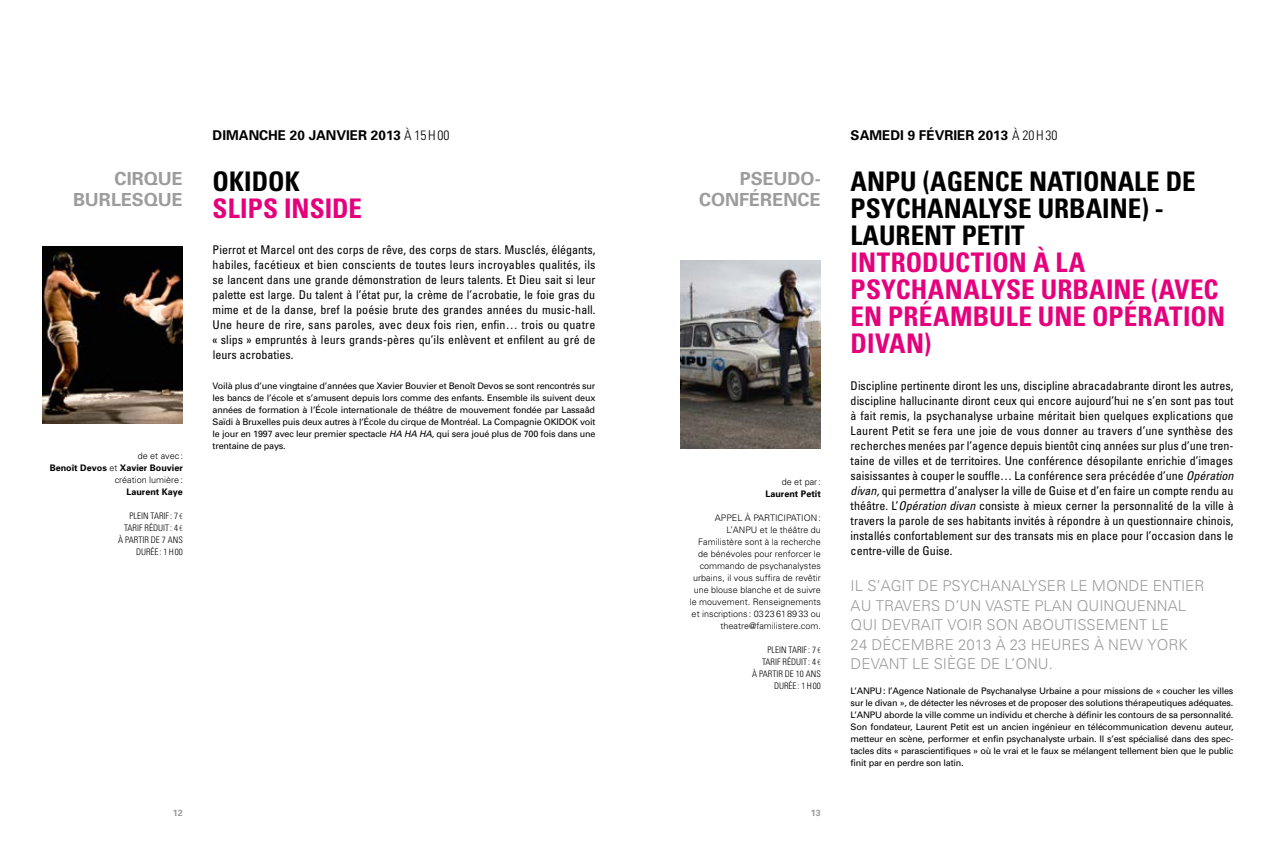
<style>
.page{position:relative;width:1276px;height:851px;background:#fff}
.page>*{position:absolute;margin:0;border:0;box-sizing:border-box;transform-origin:0 0}
.t1{font:700 condensed 27px/27px "Univers";color:#e5007c}
.t2{font:700 condensed 27px/27px "Univers";color:#000}
.t3{font:700 18px/21px "Univers";color:#9c9c9d;text-align:right}
.t4{font:300 15px "Univers";color:#9c9c9d}
.t5{font:700 13.5px "Univers";color:#000}
.t6{font:condensed 12px/15px "Univers";color:#000;text-align:justify}
.t7{font:9px/12px "Univers";letter-spacing:-.02em;color:#000;text-align:justify}
.t8{font:300 9px/12px "Univers";color:#000;text-align:right}
.t9{font:300 condensed 9px/12px "Univers";color:#000;text-align:right}
.t10{font:700 9px "Univers";color:#000}
.t11{font:700 9px "Univers";color:#9c9c9d}
.s1{font-weight:700}
.s2{font-family:"Myriad Pro"}
.s3{font-weight:300;font-stretch:condensed}
.s4{font-style:italic}
</style>
<div class="page">
<img style="left:43px;top:246px;width:140px;height:177px">
<img style="left:680px;top:260px;width:141px;height:188px">
<h2 class="t3" style="left:73px;top:167px;width:111px">cirque burlesque</h2>
<p class="t8" style="left:50px;top:449px;width:135px">de et avec :<br><span class="s1">Benoît Devos</span> et <span class="s1">Xavier Bouvier </span>création lumière:</p>
<p class="t10" style="left:126px;top:486px;width:58px">Laurent Kaye</p>
<p class="t9" style="left:118px;top:510px;width:66px">PLEIN TARIF: 7 <span class="s2">€<br></span>TARIF RÉDUIT : 4 <span class="s2">€<br></span>À PARTIR DE 7 ANS<br>DURÉE : 1H00</p>
<p class="t5" style="left:213px;top:127px;width:238px">DIMANCHE 20 JANVIER 2013 <span class="s3">À 15H00</span></p>
<h1 class="t2" style="left:213px;top:167px;width:89px">OKIDOK</h1>
<h1 class="t1" style="left:213px;top:194px;width:148px">SLIPS INSIDE</h1>
<p class="t6" style="left:213px;top:242px;width:384px">Pierrot et Marcel ont des corps de rêve, des corps de stars. Musclés, élégants, habiles, facétieux et bien conscients de toutes leurs incroyables qualités, ils se lancent dans une grande démonstration de leurs talents. Et Dieu sait si leur palette est large. Du talent à l’état pur, la crème de l’acrobatie, le foie gras du mime et de la danse, bref la poésie brute des grandes années du music-hall.<br>Une heure de rire, sans paroles, avec deux fois rien, enfin… trois ou quatre « slips » empruntés à leurs grands-pères qu’ils enlèvent et enfilent au gré de leurs acrobaties.</p>
<p class="t7" style="left:213px;top:379px;width:384px">Voilà plus d’une vingtaine d’années que Xavier Bouvier et Benoît Devos se sont rencontrés sur les bancs de l’école et s’amusent depuis lors comme des enfants. Ensemble ils suivent deux années de formation à l’École internationale de théâtre de mouvement fondée par Lassaâd Saïdi à Bruxelles puis deux autres à l’École du cirque de Montréal. La Compagnie OKIDOK voit le jour en 1997 avec leur premier spectacle <span class="s4">HA HA HA,</span> qui sera joué plus de 700 fois dans une trentaine de pays.</p>
<h2 class="t3" style="left:740px;top:167px;width:83px">pseudo-</h2>
<h2 class="t3" style="left:699px;top:188px;width:14px">conf</h2>
<h2 class="t3" style="left:749px;top:188px;width:73px">érence</h2>
<p class="t8" style="left:781px;top:475px;width:41px">de et par:</p>
<p class="t10" style="left:765px;top:487px;width:57px">Laurent Petit</p>
<p class="t8" style="left:690px;top:511px;width:133px">APPEL À PARTICIPATION:<br>L’ANPU et le théâtre du<br>Familistère sont à la recherche de bénévoles pour renforcer le commando de psychanalystes urbains, il vous suffira de revêtir une blouse blanche et de suivre le mouvement. Renseignements et inscriptions: 0323618933 ou theatre@familistere.com.</p>
<p class="t9" style="left:752px;top:643px;width:70px">PLEIN TARIF: 7 <span class="s2">€<br></span>TARIF RÉDUIT : 4 <span class="s2">€<br></span>À PARTIR DE 10 ANS<br>DURÉE : 1H00</p>
<p class="t11" style="left:173px;top:806px;width:12px">12</p>
<p class="t11" style="left:811px;top:806px;width:12px">13</p>
<p class="t5" style="left:850px;top:127px;width:208px">SAMEDI 9 FÉVRIER 2013 <span class="s3">À 20H30</span></p>
<h1 class="t2" style="left:850px;top:167px;width:344px">ANPU (AGENCE NATIONALE DE<br>PSYCHANALYSE URBAINE) -<br>LAURENT PETIT</h1>
<h1 class="t1" style="left:850px;top:248px;width:376px">INTRODUCTION À LA<br>PSYCHANALYSE URBAINE (AVEC<br>EN PRÉAMBULE UNE OPÉRATION<br>DIVAN)</h1>
<p class="t6" style="left:850px;top:377px;width:384px">Discipline pertinente diront les uns, discipline abracadabrante diront les autres, discipline hallucinante diront ceux qui encore aujourd’hui ne s’en sont pas tout à fait remis, la psychanalyse urbaine méritait bien quelques explications que Laurent Petit se fera une joie de vous donner au travers d’une synthèse des recherches menées par l’agence depuis bientôt cinq années sur plus d’une tren&shy;taine de villes et de territoires. Une conférence désopilante enrichie d’images saisissantes à couper le souffle… La conférence sera précédée d’une <span class="s4">Opération divan,</span> qui permettra d’analyser la ville de Guise et d’en faire un compte rendu au théâtre. L’<span class="s4">Opération divan</span> consiste à mieux cerner la personnalité de la ville à travers la parole de ses habitants invités à répondre à un questionnaire chinois, installés confortablement sur des transats mis en place pour l’occasion dans le centre-ville de Guise.</p>
<p class="t4" style="left:850px;top:576px;width:40px">il s’agit</p>
<p class="t4" style="left:918px;top:576px;width:35px">de psychanalyser</p>
<p class="t4" style="left:1070px;top:576px;width:34px">le monde</p>
<p class="t4" style="left:1152px;top:576px;width:10px">entier</p>
<p class="t4" style="left:850px;top:596px;width:72px">autravers</p>
<p class="t4" style="left:944px;top:596px;width:59px">d’un vaste</p>
<p class="t4" style="left:1034px;top:596px;width:10px">plan</p>
<p class="t4" style="left:1077px;top:596px;width:11px">quinquennal</p>
<p class="t4" style="left:850px;top:615px;width:10px">qui</p>
<p class="t4" style="left:881px;top:615px;width:38px">devrait</p>
<p class="t4" style="left:947px;top:615px;width:19px">voir</p>
<p class="t4" style="left:986px;top:615px;width:11px">son</p>
<p class="t4" style="left:1022px;top:615px;width:11px">aboutissement</p>
<p class="t4" style="left:1151px;top:615px;width:9px">le</p>
<p class="t4" style="left:850px;top:635px;width:28px">24 décembre</p>
<p class="t4" style="left:958px;top:635px;width:79px">2013 À 23 heures</p>
<p class="t4" style="left:1094px;top:635px;width:74px">À New York</p>
<p class="t4" style="left:850px;top:654px;width:39px">de vant</p>
<p class="t4" style="left:912px;top:654px;width:115px">le siÈge de l’onu</p>
<p class="t4" style="left:1048px;top:654px;width:6px">.</p>
<p class="t7" style="left:850px;top:684px;width:384px">L’ANPU: l’Agence Nationale de Psychanalyse Urbaine a pour missions de « coucher les villes sur le divan », de détecter les névroses et de proposer des solutions thérapeutiques adéquates.<br>L’ANPU aborde la ville comme un individu et cherche à définir les contours de sa personnalité.<br>Son fondateur, Laurent Petit est un ancien ingénieur en télécommunication devenu auteur, metteur en scène, performer et enfin psychanalyste urbain. Il s’est spécialisé dans des spec&shy;tacles dits « parascientifiques » où le vrai et le faux se mélangent tellement bien que le public finit par en perdre son latin.</p>
</div>
